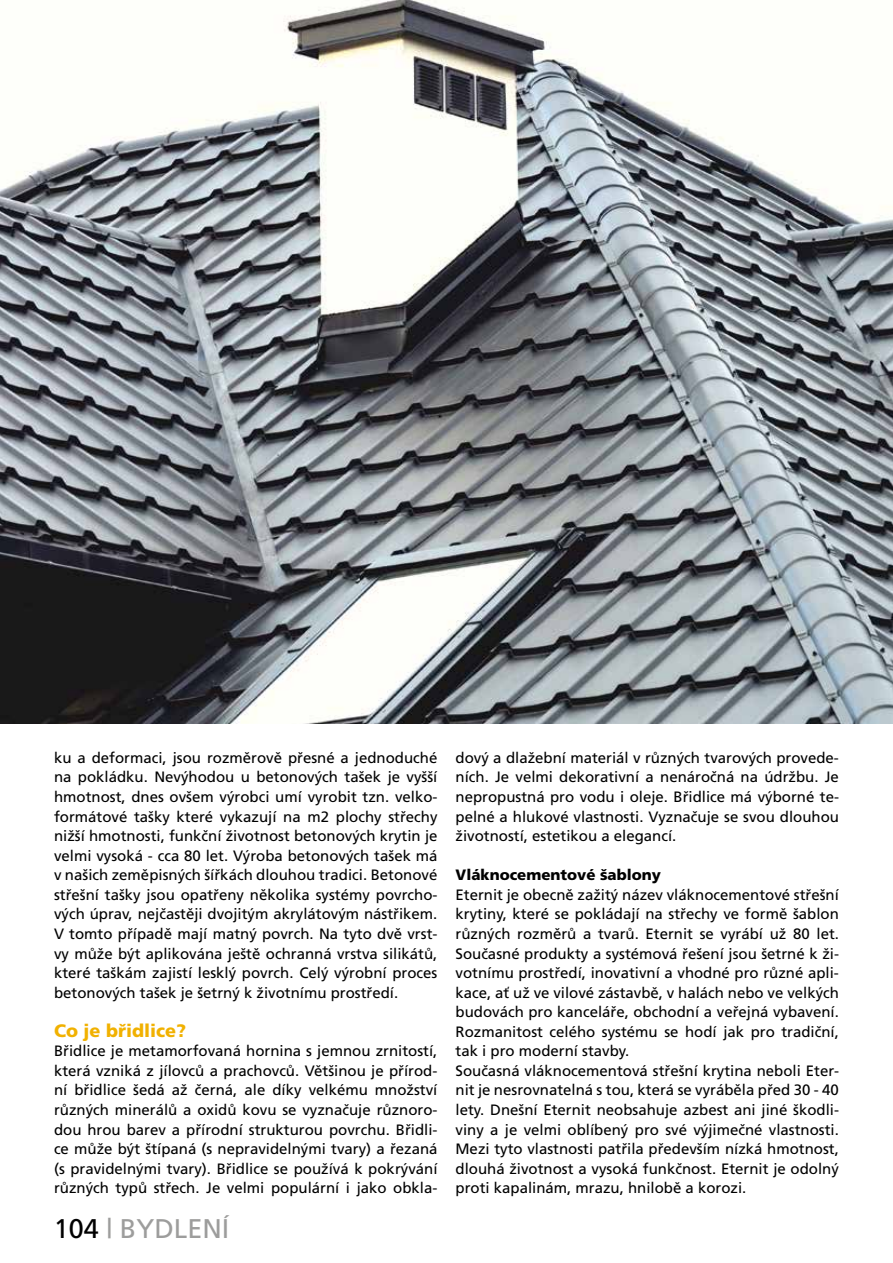
<style>
.page{position:relative;width:893px;height:1263px;background:#fff}
.page>*{position:absolute;margin:0;border:0;box-sizing:border-box;transform-origin:0 0}
.t1{font:27px "Frutiger OT";color:#9d9d9c}
.t2{font:900 18px "Frutiger OT";color:#f1b100}
.t3{font:15px/19.5px "Frutiger OT";color:#000;text-align:justify}
.t4{font:900 15px "Frutiger OT";color:#000}
.s1{color:#000}
</style>
<div class="page">
<img style="left:0;top:0;width:893px;height:724px">
<p class="t3" style="left:54px;top:748px;width:385px">ku a deformaci, jsou rozměrově přesné a jednoduché na pokládku. Nevýhodou u betonových tašek je vyšší hmotnost, dnes ovšem výrobci umí vyrobit tzn. velko&shy;formátové tašky které vykazují na m2 plochy střechy nižší hmotnosti, funkční životnost betonových krytin je velmi vysoká - cca 80 let. Výroba betonových tašek má v našich zeměpisných šířkách dlouhou tradici. Betonové střešní tašky jsou opatřeny několika systémy povrcho&shy;vých úprav, nejčastěji dvojitým akrylátovým nástřikem.<br>V tomto případě mají matný povrch. Na tyto dvě vrst&shy;vy může být aplikována ještě ochranná vrstva silikátů, které taškám zajistí lesklý povrch. Celý výrobní proces betonových tašek je šetrný k životnímu prostředí.</p>
<p class="t2" style="left:54px;top:1020px;width:134px">Co je břidlice?</p>
<p class="t3" style="left:54px;top:1042px;width:385px">Břidlice je metamorfovaná hornina s jemnou zrnitostí, která vzniká z jílovců a prachovců. Většinou je přírod&shy;ní břidlice šedá až černá, ale díky velkému množství různých minerálů a oxidů kovu se vyznačuje různoro&shy;dou hrou barev a přírodní strukturou povrchu. Břidli&shy;ce může být štípaná (s nepravidelnými tvary) a řezaná (s pravidelnými tvary). Břidlice se používá k pokrývání různých typů střech. Je velmi populární i jako obkla-</p>
<h1 class="t1" style="left:54px;top:1214px;width:177px"><span class="s1">104</span> | BYDLENÍ</h1>
<p class="t3" style="left:455px;top:748px;width:385px">dový a dlažební materiál v různých tvarových provede&shy;ních. Je velmi dekorativní a nenáročná na údržbu. Je nepropustná pro vodu i oleje. Břidlice má výborné te&shy;pelné a hlukové vlastnosti. Vyznačuje se svou dlouhou životností, estetikou a elegancí.</p>
<p class="t4" style="left:455px;top:866px;width:207px">Vláknocementové šablony</p>
<p class="t3" style="left:455px;top:885px;width:385px;text-align:left">Eternit je obecně zažitý název vláknocementové střešní krytiny, které se pokládají na střechy ve formě šablon různých rozměrů a tvarů. Eternit se vyrábí už 80 let.<br>Současné produkty a systémová řešení jsou šetrné k ži&shy;votnímu prostředí, inovativní a vhodné pro různé apli&shy;kace, ať už ve vilové zástavbě, v halách nebo ve velkých budovách pro kanceláře, obchodní a veřejná vybavení.<br>Rozmanitost celého systému se hodí jak pro tradiční, tak i pro moderní stavby.<br>Současná vláknocementová střešní krytina neboli Eter&shy;nit je nesrovnatelná s tou, která se vyráběla před 30 - 40 lety. Dnešní Eternit neobsahuje azbest ani jiné škodli&shy;viny a je velmi oblíbený pro své výjimečné vlastnosti.<br>Mezi tyto vlastnosti patřila především nízká hmotnost, dlouhá životnost a vysoká funkčnost. Eternit je odolný proti kapalinám, mrazu, hnilobě a korozi.</p>
</div>
